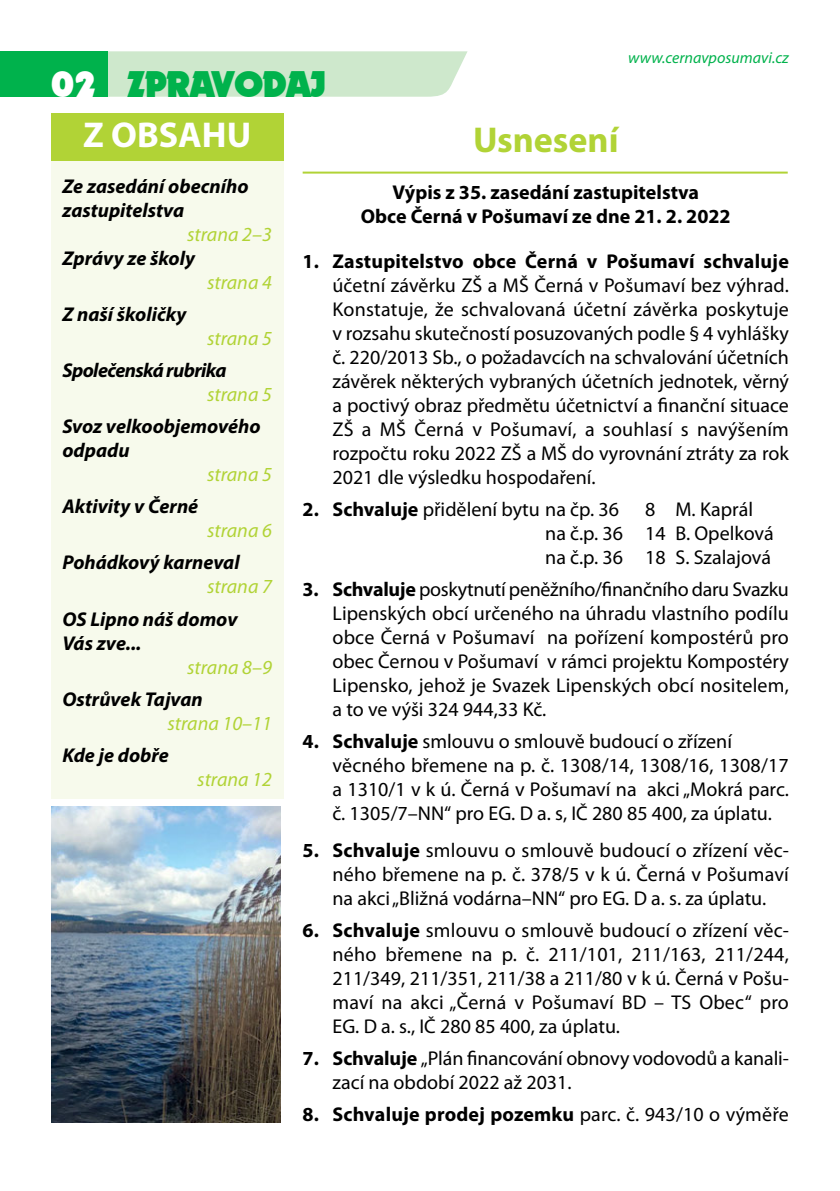
<style>
.page{position:relative;width:840px;height:1191px;background:#fff}
.page>*{position:absolute;margin:0;border:0;box-sizing:border-box;transform-origin:0 0}
.t1{font:36px "Dynamo CE";color:#00b24c}
.t2{font:700 36px "Myriad Pro";color:#b1d336}
.t3{font:700 36px "Myriad Pro";color:#fff}
.t4{font:36px "Dynamo CE";color:#fff}
.t5{font:20px/24px "Myriad Pro";color:#000;text-align:justify}
.t6{font:italic 700 20px/24px "Myriad Pro";color:#000}
.t7{font:700 20px "Myriad Pro";color:#000}
.t8{font:italic 20px "Myriad Pro";color:#b1d336}
.t9{font:italic 700 20px "Myriad Pro";letter-spacing:-.03em;color:#000}
.t10{font:italic 16px "Myriad Pro";color:#00b24c}
.s1{font-weight:700}
.s2{font-weight:400}
</style>
<div class="page">
<svg style="left:108px;top:51px;width:359px;height:46px;background:#d0e8ce"></svg>
<div style="left:0;top:51px;width:108px;height:46px;background:#00b24c"></div>
<div style="left:51px;top:113px;width:232px;height:686px;background:#f7faec"></div>
<div style="left:51px;top:113px;width:232px;height:48px;background:#b1d336"></div>
<hr style="left:302px;top:172px;width:485px;height:2px;background:#b1d336">
<img style="left:51px;top:806px;width:229px;height:317px">
<p class="t10" style="left:628px;top:52px;width:162px">www.cernavposumavi.cz</p>
<p class="t4" style="left:51px;top:68px;width:48px">02</p>
<p class="t3" style="left:83px;top:121px;width:170px">Z OBSAHU</p>
<p class="t6" style="left:62px;top:174px;width:187px">Ze zasedání obecního zastupitelstva</p>
<p class="t8" style="left:187px;top:227px;width:86px">strana 2–3</p>
<p class="t6" style="left:62px;top:246px;width:134px">Zprávy ze školy</p>
<p class="t8" style="left:207px;top:275px;width:66px">strana 4</p>
<p class="t6" style="left:62px;top:302px;width:125px">Z naší školičky</p>
<p class="t8" style="left:207px;top:331px;width:66px">strana 5</p>
<p class="t9" style="left:62px;top:359px;width:165px">Společenská rubrika</p>
<p class="t8" style="left:207px;top:387px;width:66px">strana 5</p>
<p class="t6" style="left:62px;top:414px;width:200px">Svoz velkoobjemového odpadu</p>
<p class="t8" style="left:207px;top:467px;width:66px">strana 5</p>
<p class="t6" style="left:62px;top:494px;width:137px">Aktivity v Černé</p>
<p class="t8" style="left:207px;top:523px;width:66px">strana 6</p>
<p class="t6" style="left:62px;top:550px;width:179px">Pohádkový karneval</p>
<p class="t8" style="left:207px;top:579px;width:66px">strana 7</p>
<p class="t6" style="left:62px;top:606px;width:176px">OS Lipno náš domov</p>
<p class="t6" style="left:62px;top:630px;width:80px">Vás zve...</p>
<p class="t8" style="left:187px;top:659px;width:86px">strana 8–9</p>
<p class="t6" style="left:62px;top:686px;width:142px">Ostrůvek Tajvan</p>
<p class="t8" style="left:167px;top:715px;width:106px">strana 10–11</p>
<p class="t6" style="left:62px;top:742px;width:108px">Kde je dobře</p>
<p class="t8" style="left:197px;top:771px;width:76px">strana 12</p>
<p class="t1" style="left:127px;top:68px;width:200px">ZPRAVODAJ</p>
<p class="t2" style="left:472px;top:127px;width:147px">Usnesení</p>
<p class="t7" style="left:392px;top:185px;width:308px">Výpis z 35. zasedání zastupitelstva</p>
<p class="t7" style="left:360px;top:209px;width:371px">Obce Černá v Pošumaví ze dne 21. 2. 2022</p>
<p class="t5" style="left:332px;top:251px;width:458px;text-indent:-30px"><span class="s1">1. Zastupitelstvo obce Černá v Pošumaví schvaluje </span>účetní závěrku ZŠ a MŠ Černá v Pošumaví bez výhrad.<br>Konstatuje, že schvalovaná účetní závěrka poskytuje v rozsahu skutečností posuzovaných podle § 4 vyhlášky č. 220/2013 Sb., o požadavcích na schvalování účetních závěrek některých vybraných účetních jednotek, věrný a poctivý obraz předmětu účetnictví a finanční situace ZŠ a MŠ Černá v Pošumaví, a souhlasí s navýšením rozpočtu roku 2022 ZŠ a MŠ do vyrovnání ztráty za rok 2021 dle výsledku hospodaření.</p>
<p class="t5" style="left:302px;top:499px;width:318px"><span class="s1">2. Schvaluje</span> přidělení bytu na čp. 36</p>
<p class="t5" style="left:644px;top:499px;width:109px">8 M. Kaprál</p>
<p class="t5" style="left:545px;top:523px;width:230px">na č.p. 36 14 B. Opelková</p>
<p class="t5" style="left:545px;top:547px;width:227px">na č.p. 36 18 S. Szalajová</p>
<p class="t5" style="left:332px;top:579px;width:457px;text-indent:-30px"><span class="s1">3. Schvaluje</span> poskytnutí peněžního/finančního daru Svazku Lipenských obcí určeného na úhradu vlastního podílu obce Černá v Pošumaví na pořízení kompostérů pro obec Černou v Pošumaví v rámci projektu Kompostéry Lipensko, jehož je Svazek Lipenských obcí nositelem, a to ve výši 324 944,33 Kč.</p>
<p class="t5" style="left:302px;top:731px;width:430px"><span class="s1">4. Schvaluje</span> smlouvu o smlouvě budoucí o zřízení</p>
<p class="t5" style="left:332px;top:755px;width:457px">věcného břemene na p. č. 1308/14, 1308/16, 1308/17 a 1310/1 v k ú. Černá v Pošumaví na akci „Mokrá parc. č. 1305/7–NN“ pro EG. D a. s, IČ 280 85 400, za úplatu.</p>
<p class="t5" style="left:332px;top:839px;width:457px;text-indent:-30px"><span class="s1">5. Schvaluje</span> smlouvu o smlouvě budoucí o zřízení věc&shy;ného břemene na p. č. 378/5 v k ú. Černá v Pošumaví na akci „Bližná vodárna–NN“ pro EG. D a. s. za úplatu.</p>
<p class="t5" style="left:332px;top:919px;width:457px;text-indent:-30px"><span class="s1">6. Schvaluje</span> smlouvu o smlouvě budoucí o zřízení věc&shy;ného břemene na p. č. 211/101, 211/163, 211/244, 211/349, 211/351, 211/38 a 211/80 v k ú. Černá v Pošu&shy;maví na akci „Černá v Pošumaví BD – TS Obec“ pro EG. D a. s., IČ 280 85 400, za úplatu.</p>
<p class="t5" style="left:332px;top:1047px;width:458px;text-indent:-30px"><span class="s1">7. Schvaluje</span> „Plán financování obnovy vodovodů a kanali&shy;zací na období 2022 až 2031.</p>
<p class="t7" style="left:302px;top:1106px;width:487px">8. Schvaluje prodej pozemku <span class="s2">parc. č. 943/10 o výměře</span></p>
</div>
